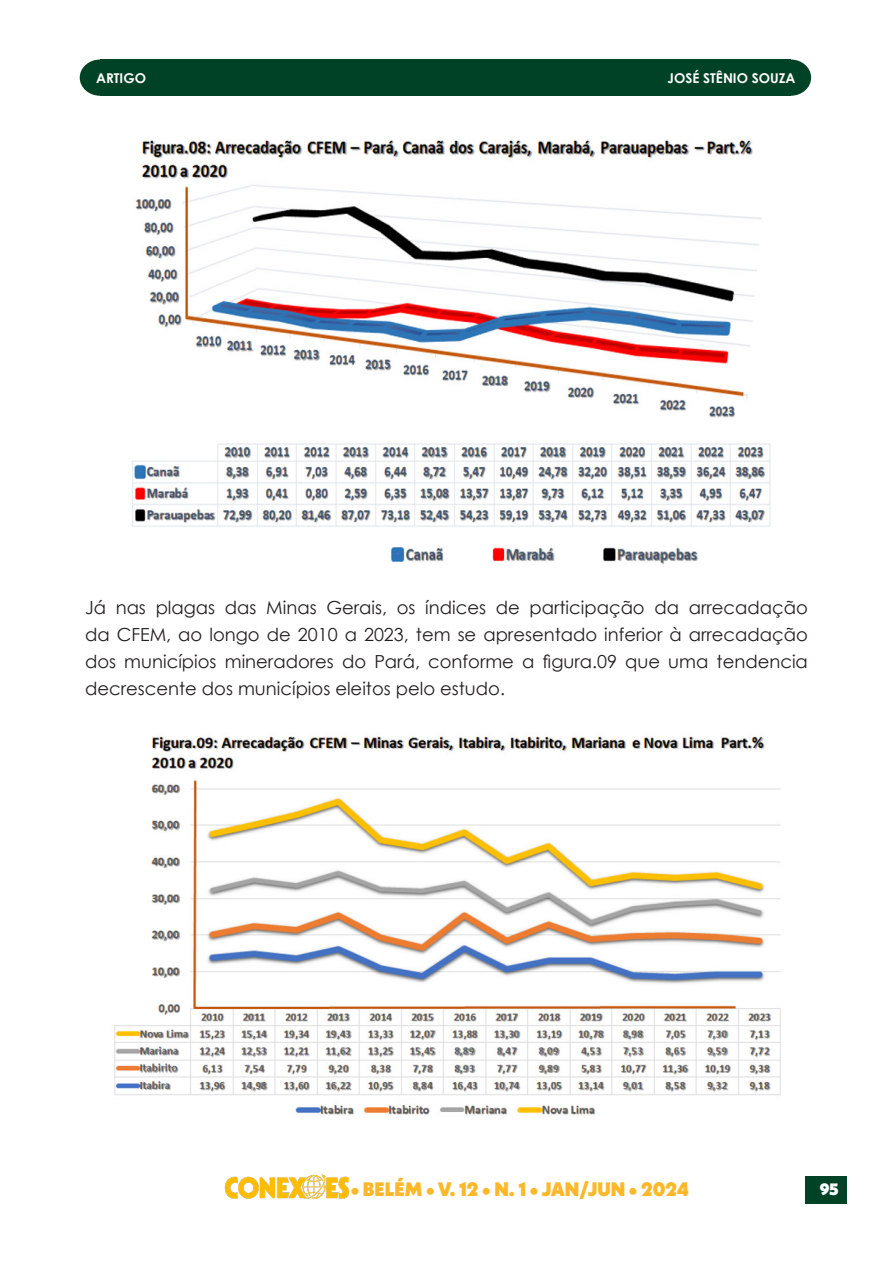
<style>
.page{position:relative;width:893px;height:1263px;background:#fff}
.page>*{position:absolute;margin:0;border:0;box-sizing:border-box;transform-origin:0 0}
.t1{font:900 19.5px "Neue Kabel";color:#fcb828}
.PARÁGRAFO{font:18px/27px "Century Gothic";color:#231f20;text-align:justify}
.t2{font:900 16.5px "Neue Kabel";color:#fff}
.t3{font:700 13.5px "Century Gothic";color:#fff}
</style>
<div class="page">
<div style="left:770px;top:60px;width:41px;height:36px;background:#004225;border-radius:50%"></div>
<div style="left:80px;top:60px;width:40px;height:36px;background:#004225;border-radius:50%"></div>
<div style="left:100px;top:60px;width:691px;height:36px;background:#004225"></div>
<div style="left:805px;top:1176px;width:42px;height:27px;background:#004225"></div>
<img style="left:224px;top:1174px;width:126px;height:25px">
<img style="left:114px;top:736px;width:667px;height:379px">
<img style="left:132px;top:140px;width:639px;height:425px">
<p class="t3" style="left:96px;top:68px;width:51px">ARTIGO</p>
<p class="t3" style="left:668px;top:68px;width:129px">JOSÉ STÊNIO SOUZA</p>
<p class="PARÁGRAFO" style="left:85px;top:593px;width:724px">Já nas plagas das Minas Gerais, os índices de participação da arrecadação da CFEM, ao longo de 2010 a 2023, tem se apresentado inferior à arrecadação dos municípios mineradores do Pará, conforme a figura.09 que uma tendencia decrescente dos municípios eleitos pelo estudo.</p>
<p class="t1" style="left:351px;top:1176px;width:340px">• BELÉM • V. 12 • N. 1 • JAN/JUN • 2024</p>
<p class="t2" style="left:820px;top:1179px;width:20px">95</p>
</div>
